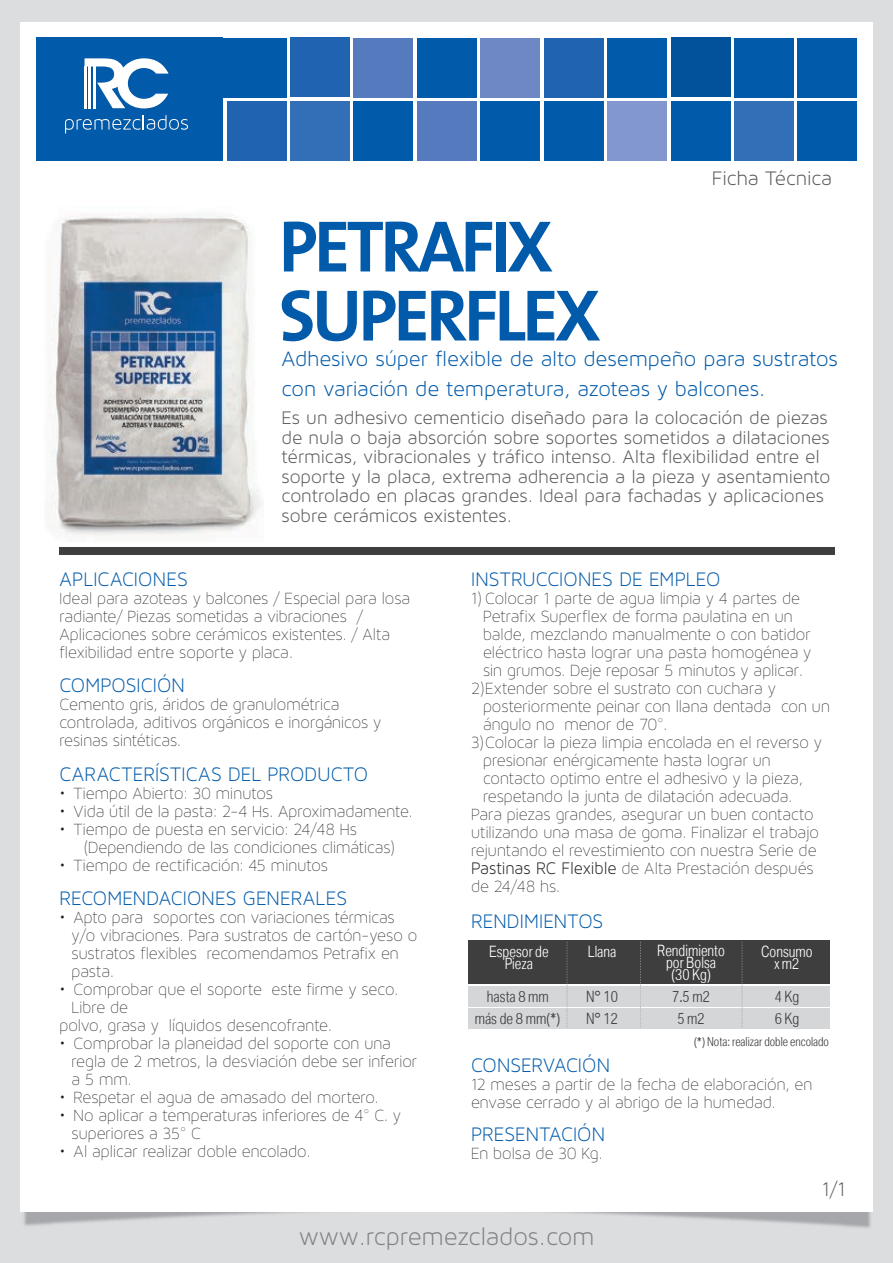
<style>
.page{position:relative;width:893px;height:1263px;background:#dcdddf}
.page>*{position:absolute;margin:0;border:0;box-sizing:border-box;transform-origin:0 0}
.t1{font:700 73.5px/69px "T Mix";letter-spacing:-.05em;color:#015aaa}
.t2{font:26.1px "Maven Pro Light 300";letter-spacing:-.01em;color:#808285}
.t3{font:22.35px/30px "Maven Pro Light 300";letter-spacing:-.01em;color:#015aaa}
.t4{font:21px "Maven Pro Light 300";letter-spacing:.005em;color:#015aaa;scale:.95 1}
.t5{font:21px "Maven Pro Light 300";letter-spacing:-.005em;color:#57585a}
.t6{font:21px "Maven Pro Light 300";letter-spacing:-.005em;color:#57585a;scale:.95 1}
.t7{font:19.5px/19.5px "Maven Pro Light 300";letter-spacing:-.01em;color:#57585a}
.t8{font:18px/18px "Maven Pro Light 200";letter-spacing:-.005em;color:#231f20;scale:.95 1}
.t9{font:300 condensed 15px/12px "BMW Type";color:#fff;text-align:center}
.t10{font:300 condensed 15px "BMW Type";color:#3e3e3f}
.t11{font:300 condensed 12px "BMW Type";color:#3e3e3f}
.s1{font-family:"Maven Pro Light 300"}
</style>
<div class="page">
<img style="left:20px;top:850px;width:32px;height:376px">
<img style="left:841px;top:1211px;width:32px;height:17px">
<img style="left:52px;top:1211px;width:789px;height:15px">
<div style="left:21px;top:22px;width:852px;height:1189px;background:#fff"></div>
<img style="left:51px;top:214px;width:212px;height:322px">
<div style="left:797px;top:101px;width:60px;height:60px;background:#015aaa"></div>
<div style="left:734px;top:101px;width:59px;height:60px;background:#326fb7"></div>
<div style="left:797px;top:38px;width:60px;height:60px;background:#015aaa"></div>
<div style="left:734px;top:38px;width:59px;height:60px;background:#015aaa"></div>
<div style="left:671px;top:101px;width:60px;height:59px;background:#015aaa"></div>
<div style="left:607px;top:101px;width:60px;height:60px;background:#8197cd"></div>
<div style="left:544px;top:101px;width:60px;height:60px;background:#015aaa"></div>
<div style="left:480px;top:101px;width:60px;height:60px;background:#015aaa"></div>
<div style="left:417px;top:101px;width:60px;height:60px;background:#557bbe"></div>
<div style="left:353px;top:101px;width:60px;height:60px;background:#015aaa"></div>
<div style="left:671px;top:37px;width:60px;height:60px;background:#01519b"></div>
<div style="left:607px;top:38px;width:60px;height:60px;background:#015aaa"></div>
<div style="left:544px;top:38px;width:60px;height:60px;background:#2064b1"></div>
<div style="left:480px;top:38px;width:60px;height:60px;background:#6d88c5"></div>
<div style="left:417px;top:38px;width:60px;height:60px;background:#015aaa"></div>
<div style="left:353px;top:38px;width:60px;height:60px;background:#557bbe"></div>
<div style="left:290px;top:101px;width:60px;height:59px;background:#326fb7"></div>
<div style="left:227px;top:101px;width:60px;height:60px;background:#2064b1"></div>
<div style="left:37px;top:38px;width:186px;height:123px;background:#015aaa"></div>
<div style="left:290px;top:37px;width:60px;height:60px;background:#2064b1"></div>
<div style="left:215px;top:38px;width:72px;height:60px;background:#015aaa"></div>
<svg style="left:85px;top:58px;width:84px;height:51px"></svg>
<hr style="left:85px;top:66px;width:2px;height:42px;background:#fff">
<hr style="left:89px;top:66px;width:2px;height:42px;background:#fff">
<hr style="left:93px;top:66px;width:2px;height:42px;background:#fff">
<svg style="left:65px;top:115px;width:123px;height:19px"></svg>
<div style="left:60px;top:547px;width:775px;height:8px;background:#3e3e3f"></div>
<div style="left:468px;top:940px;width:361px;height:44px;background:#3e3e3f"></div>
<div style="left:468px;top:986px;width:361px;height:21px;background:#d5d6d8"></div>
<div style="left:468px;top:1008px;width:361px;height:20px;background:#d5d6d8"></div>
<svg style="left:567px;top:942px;width:1px;height:85px"></svg>
<svg style="left:640px;top:942px;width:1px;height:86px"></svg>
<svg style="left:742px;top:942px;width:1px;height:85px"></svg>
<p class="t5" style="left:712px;top:167px;width:122px">Ficha Técnica</p>
<h1 class="t1" style="left:279px;top:210px;width:324px">PETRAFIX<br>SUPERFLEX</h1>
<p class="t3" style="left:282px;top:343px;width:558px">Adhesivo súper flexible de alto desempeño para sustratos con variación de temperatura, azoteas y balcones.</p>
<p class="t7" style="left:282px;top:408px;width:550px">Es un adhesivo cementicio diseñado para la colocación de piezas de nula o baja absorción sobre soportes sometidos a dilataciones térmicas, vibracionales y tráfico intenso. Alta flexibilidad entre el soporte y la placa, extrema adherencia a la pieza y asentamiento controlado en placas grandes. Ideal para fachadas y aplicaciones sobre cerámicos existentes.</p>
<p class="t4" style="left:60px;top:567px;width:137px">APLICACIONES</p>
<p class="t8" style="left:60px;top:589px;width:371px">Ideal para azoteas y balcones / Especial para losa radiante/ Piezas sometidas a vibraciones / Aplicaciones sobre cerámicos existentes. / Alta flexibilidad entre soporte y placa.</p>
<p class="t4" style="left:60px;top:674px;width:133px">COMPOSICIÓN</p>
<p class="t8" style="left:60px;top:695px;width:340px">Cemento gris, áridos de granulométrica controlada, aditivos orgánicos e inorgánicos y resinas sintéticas.</p>
<p class="t4" style="left:60px;top:762px;width:327px">CARACTERÍSTICAS DEL PRODUCTO</p>
<p class="t8" style="left:60px;top:784px;width:226px">• Tiempo Abierto: 30 minutos</p>
<p class="t8" style="left:60px;top:802px;width:373px">• Vida útil de la pasta: 2-4 Hs. Aproximadamente.</p>
<p class="t8" style="left:84px;top:820px;width:329px;text-indent:-24px">• Tiempo de puesta en servicio: 24/48 Hs (Dependiendo de las condiciones climáticas)</p>
<p class="t8" style="left:60px;top:856px;width:284px">• Tiempo de rectificación: 45 minutos</p>
<p class="t4" style="left:60px;top:887px;width:304px">RECOMENDACIONES GENERALES</p>
<p class="t8" style="left:72px;top:908px;width:365px;text-indent:-12px">• Apto para soportes con variaciones térmicas y/o vibraciones. Para sustratos de cartón-yeso o sustratos flexibles recomendamos Petrafix en pasta.</p>
<p class="t8" style="left:60px;top:980px;width:358px">• Comprobar que el soporte este firme y seco.</p>
<p class="t8" style="left:72px;top:998px;width:61px">Libre de</p>
<p class="t8" style="left:60px;top:1016px;width:288px">polvo, grasa y líquidos desencofrante.</p>
<p class="t8" style="left:72px;top:1034px;width:365px;text-indent:-12px">• Comprobar la planeidad del soporte con una regla de 2 metros, la desviación debe ser inferior a 5 mm.</p>
<p class="t8" style="left:60px;top:1088px;width:337px">• Respetar el agua de amasado del mortero.</p>
<p class="t8" style="left:72px;top:1106px;width:348px;text-indent:-12px">• No aplicar a temperaturas inferiores de 4° C. y superiores a 35° C</p>
<p class="t8" style="left:60px;top:1142px;width:266px">• Al aplicar realizar doble encolado.</p>
<p class="t4" style="left:471px;top:567px;width:264px">INSTRUCCIONES DE EMPLEO</p>
<p class="t8" style="left:483px;top:589px;width:347px;text-indent:-12px">1) Colocar 1 parte de agua limpia y 4 partes de Petrafix Superflex de forma paulatina en un balde, mezclando manualmente o con batidor eléctrico hasta lograr una pasta homogénea y sin grumos. Deje reposar 5 minutos y aplicar.</p>
<p class="t8" style="left:483px;top:679px;width:367px;text-indent:-12px">2) Extender sobre el sustrato con cuchara y posteriormente peinar con llana dentada con un ángulo no menor de 70°.</p>
<p class="t8" style="left:471px;top:733px;width:371px">3) Colocar la pieza limpia encolada en el reverso y</p>
<p class="t8" style="left:483px;top:751px;width:304px">presionar enérgicamente hasta lograr un</p>
<p class="t8" style="left:483px;top:769px;width:338px">contacto optimo entre el adhesivo y la pieza,</p>
<p class="t8" style="left:483px;top:787px;width:327px">respetando la junta de dilatación adecuada.</p>
<p class="t8" style="left:471px;top:805px;width:362px">Para piezas grandes, asegurar un buen contacto</p>
<p class="t8" style="left:471px;top:823px;width:368px">utilizando una masa de goma. Finalizar el trabajo</p>
<p class="t8" style="left:471px;top:841px;width:365px">rejuntando el revestimiento con nuestra Serie de</p>
<p class="t8" style="left:471px;top:859px;width:362px"><span class="s1">Pastinas RC Flexible</span> de Alta Prestación después</p>
<p class="t8" style="left:471px;top:877px;width:95px">de 24/48 hs.</p>
<p class="t4" style="left:471px;top:909px;width:141px">RENDIMIENTOS</p>
<p class="t9" style="left:489px;top:945px;width:61px">Espesor de<br>Pieza</p>
<p class="t9" style="left:588px;top:945px;width:30px">Llana</p>
<p class="t9" style="left:657px;top:943px;width:69px">Rendimiento por Bolsa (30 Kg)</p>
<p class="t9" style="left:761px;top:945px;width:53px">Consumo x m2</p>
<p class="t10" style="left:487px;top:986px;width:64px">hasta 8 mm</p>
<p class="t10" style="left:586px;top:986px;width:34px">N° 10</p>
<p class="t10" style="left:672px;top:986px;width:39px">7.5 m2</p>
<p class="t10" style="left:775px;top:986px;width:26px">4 Kg</p>
<p class="t10" style="left:475px;top:1009px;width:87px">más de 8 mm(*)</p>
<p class="t10" style="left:586px;top:1009px;width:34px">N° 12</p>
<p class="t10" style="left:677px;top:1009px;width:29px">5 m2</p>
<p class="t10" style="left:775px;top:1009px;width:26px">6 Kg</p>
<p class="t11" style="left:694px;top:1033px;width:137px">(*) Nota: realizar doble encolado</p>
<p class="t4" style="left:471px;top:1053px;width:148px">CONSERVACIÓN</p>
<p class="t8" style="left:471px;top:1075px;width:361px">12 meses a partir de la fecha de elaboración, en envase cerrado y al abrigo de la humedad.</p>
<p class="t4" style="left:471px;top:1123px;width:143px">PRESENTACIÓN</p>
<p class="t8" style="left:471px;top:1144px;width:140px">En bolsa de 30 Kg.</p>
<p class="t6" style="left:822px;top:1177px;width:27px">1/1</p>
<h2 class="t2" style="left:299px;top:1222px;width:297px">www.rcpremezclados.com</h2>
</div>
